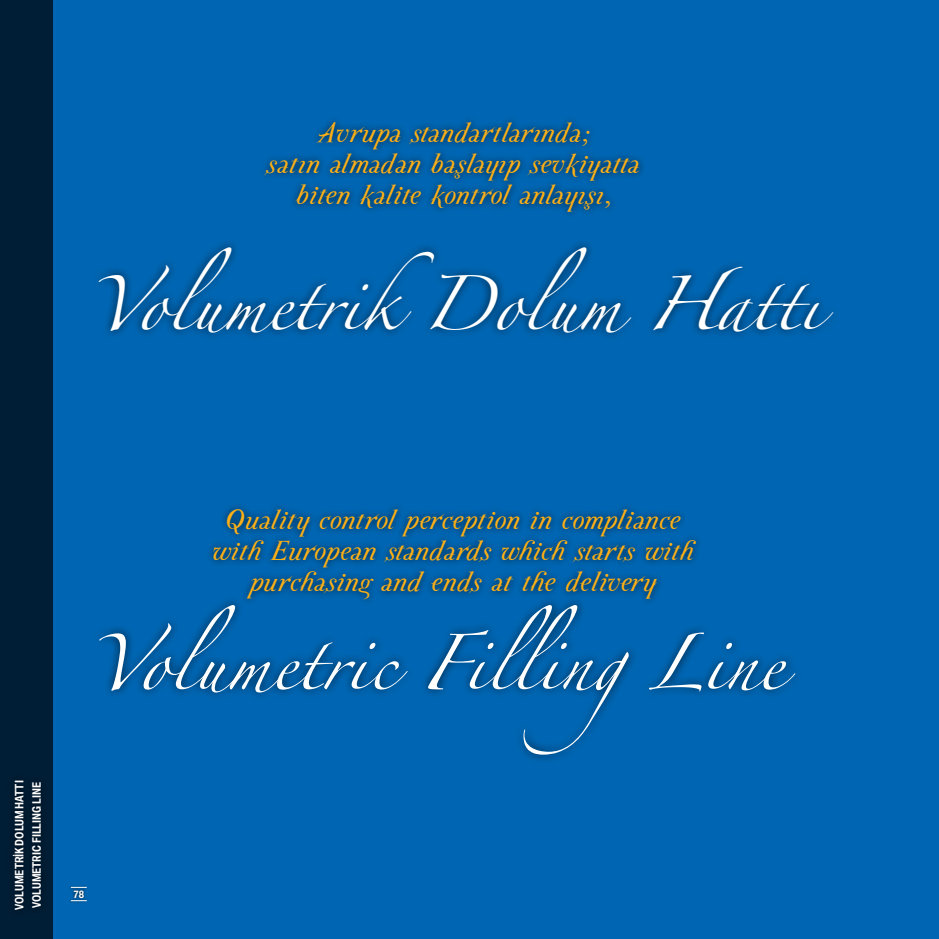
<style>
.page{position:relative;width:939px;height:939px;background:#0066b3}
.page>*{position:absolute;margin:0;border:0;box-sizing:border-box;transform-origin:0 0}
.t1{font:50px "Zapfino";color:#fff}
.t2{font:48.75px "Zapfino";color:#fff}
.t3{font:italic 32.5px/31.2px "Parma Petit";color:#fcaf17;text-align:center}
.t4{font:700 11.25px/17.1px "BMW Type Condensed Light Turkish";color:#fff}
.t5{font:700 10px "BMW Type Condensed Regular Turkish";color:#fff}
</style>
<div class="page">
<div style="left:258px;top:115px;width:388px;height:105px;background:#000;opacity:.75"></div>
<div style="left:206px;top:501px;width:498px;height:106px;background:#000;opacity:.75"></div>
<div style="left:90px;top:239px;width:752px;height:103px;background:#000;opacity:.75"></div>
<div style="left:90px;top:596px;width:714px;height:168px;background:#000;opacity:.75"></div>
<div style="left:0;top:0;width:53px;height:939px;background:#001e36"></div>
<div style="left:6px;top:773px;width:25px;height:144px;background:#00192d"></div>
<div style="left:24px;top:775px;width:25px;height:140px;background:#00192f"></div>
<div style="left:71px;top:888px;width:16px;height:12px;background:#000;opacity:.75"></div>
<div style="left:68px;top:884px;width:22px;height:7px;background:#000;opacity:.75"></div>
<svg style="left:71px;top:887px;width:16px;height:1px"></svg>
<div style="left:68px;top:898px;width:22px;height:6px;background:#000;opacity:.75"></div>
<svg style="left:71px;top:900px;width:16px;height:1px"></svg>
<p class="t3" style="left:267px;top:118px;width:375px">Avrupa standartlarında;<br>satın almadan başlayıp sevkiyatta biten kalite kontrol anlayışı,</p>
<h2 class="t2" style="left:91px;top:283px;width:732px">VolumetrikDolum Hattı</h2>
<p class="t4" style="left:10px;top:910px;width:131px;rotate:-90deg">VOLUMETRİK DOLUM HATTI<br>VOLUMETRIC FILLING LINE</p>
<p class="t3" style="left:213px;top:505px;width:483px">Quality control perception in compliance with European standards which starts with purchasing and ends at the delivery</p>
<h1 class="t1" style="left:91px;top:642px;width:694px">Volumetric FillingLine</h1>
<p class="t5" style="left:73px;top:887px;width:12px">78</p>
</div>
